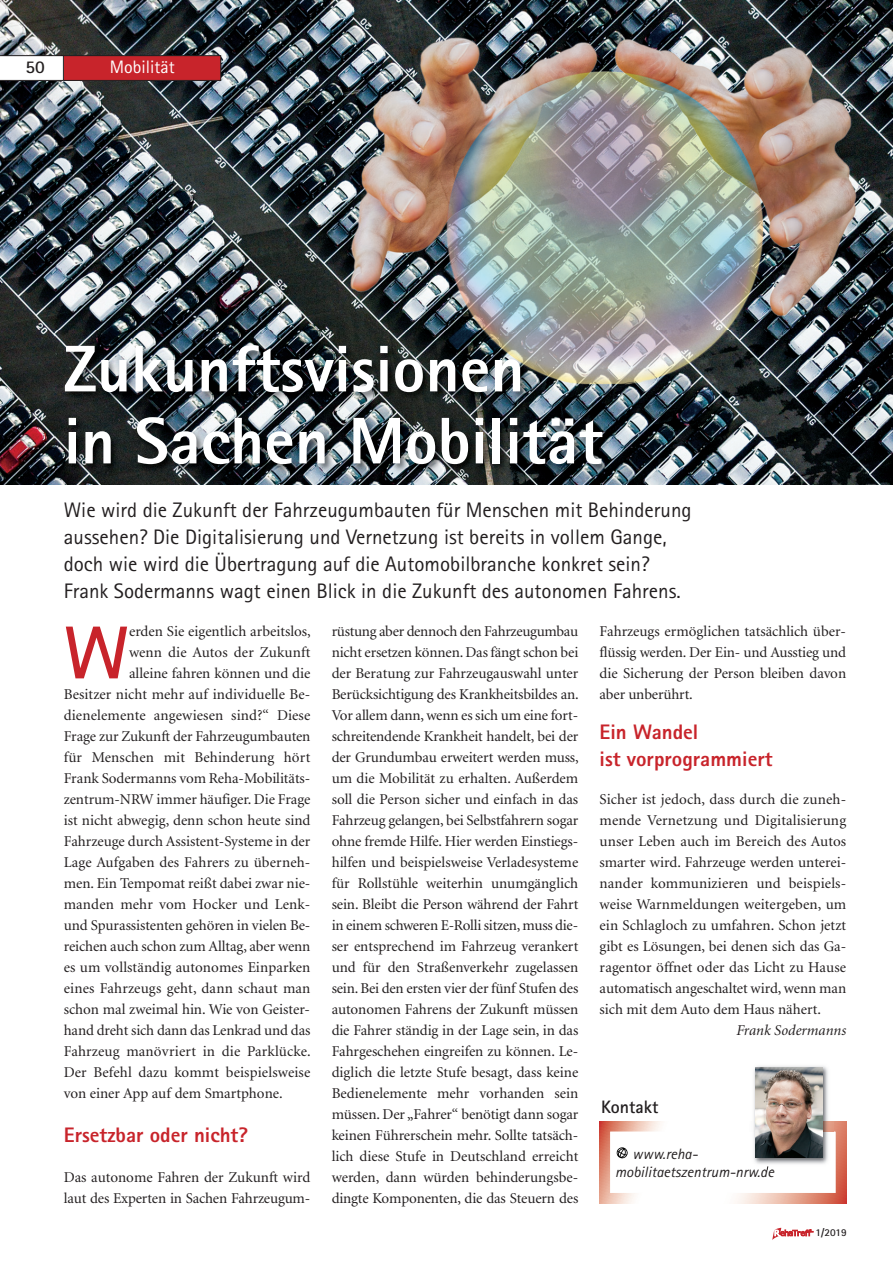
<style>
.page{position:relative;width:893px;height:1263px;background:#fff}
.page>*{position:absolute;margin:0;border:0;box-sizing:border-box;transform-origin:0 0}
.t1{font:700 75px "Rotis Sans Serif";color:#c8242b}
.t2{font:800 66px/72px "Rotis Sans Serif";color:#fff}
.t3{font:21px/27px "Rotis Sans Serif";color:#231f20}
.t4{font:800 21px/27px "Rotis Sans Serif";color:#c8242b}
.t5{font:700 18px "Rotis Sans Serif";color:#231f20}
.t6{font:18px "Rotis Sans Serif";color:#fff}
.t7{font:15px/21px "Adobe Corp ID Minion Rg";color:#231f20;text-align:justify}
.t8{font:italic 15px/18px "Rotis Sans Serif";color:#231f20}
.t9{font:15px "Adobe Corp ID Minion Rg It";color:#231f20}
.t10{font:700 10.5px "Rotis Sans Serif";color:#231f20}
</style>
<div class="page">
<img style="left:0;top:0;width:893px;height:485px">
<img style="left:55px;top:330px;width:813px;height:155px">
<div style="left:62px;top:56px;width:158px;height:24px;background:#c8242b"></div>
<div style="left:61px;top:55px;width:160px;height:26px;border:1px solid #231f20"></div>
<svg style="left:0;top:55px;width:64px;height:26px"></svg>
<svg style="left:772px;top:1228px;width:41px;height:12px"></svg>
<svg style="left:600px;top:1121px;width:246px;height:82px"></svg>
<img style="left:749px;top:1066px;width:84px;height:103px">
<img style="left:755px;top:1067px;width:67px;height:91px">
<p class="t5" style="left:26px;top:60px;width:21px">50</p>
<p class="t6" style="left:110px;top:60px;width:66px">Mobilität</p>
<h2 class="t2" style="left:64px;top:339px;width:540px">Zukunftsvisionen<br>in Sachen Mobilität</h2>
<p class="t3" style="left:64px;top:498px;width:629px">Wie wird die Zukunft der Fahrzeugumbauten für Menschen mit Behinderung aussehen? Die Digitalisierung und Vernetzung ist bereits in vollem Gange, doch wie wird die Übertragung auf die Automobilbranche konkret sein?<br>Frank Sodermanns wagt einen Blick in die Zukunft des autonomen Fahrens.</p>
<h1 class="t1" style="left:64px;top:625px;width:67px">W</h1>
<p class="t7" style="left:129px;top:622px;width:183px">erden Sie eigentlich arbeitslos,</p>
<p class="t7" style="left:332px;top:622px;width:249px">rüstung aber dennoch den Fahrzeugumbau nicht ersetzen können. Das fängt schon bei der Beratung zur Fahrzeugauswahl unter Berücksichtigung des Krankheitsbildes an.<br>Vor allem dann, wenn es sich um eine fort&shy;schreitendende Krankheit handelt, bei der der Grundumbau erweitert werden muss, um die Mobilität zu erhalten. Außerdem soll die Person sicher und einfach in das Fahrzeug gelangen, bei Selbstfahrern sogar ohne fremde Hilfe. Hier werden Einstiegs&shy;hilfen und beispielsweise Verladesysteme für Rollstühle weiterhin unumgänglich sein. Bleibt die Person während der Fahrt in einem schweren E-Rolli sitzen, muss die&shy;ser entsprechend im Fahrzeug verankert und für den Straßenverkehr zugelassen sein. Bei den ersten vier der fünf Stufen des autonomen Fahrens der Zukunft müssen die Fahrer ständig in der Lage sein, in das Fahrgeschehen eingreifen zu können. Le&shy;diglich die letzte Stufe besagt, dass keine Bedienelemente mehr vorhanden sein müssen. Der „Fahrer“ benötigt dann sogar keinen Führerschein mehr. Sollte tatsäch&shy;lich diese Stufe in Deutschland erreicht werden, dann würden behinderungsbe&shy;dingte Komponenten, die das Steuern des</p>
<p class="t7" style="left:600px;top:622px;width:248px">Fahrzeugs ermöglichen tatsächlich über&shy;flüssig werden. Der Ein- und Ausstieg und die Sicherung der Person bleiben davon aber unberührt.</p>
<h3 class="t4" style="left:600px;top:720px;width:174px">Ein Wandel<br>ist vorprogrammiert</h3>
<p class="t7" style="left:600px;top:790px;width:248px">Sicher ist jedoch, dass durch die zuneh&shy;mende Vernetzung und Digitalisierung unser Leben auch im Bereich des Autos smarter wird. Fahrzeuge werden unterei&shy;nander kommunizieren und beispiels&shy;weise Warnmeldungen weitergeben, um ein Schlagloch zu umfahren. Schon jetzt gibt es Lösungen, bei denen sich das Ga&shy;ragentor öffnet oder das Licht zu Hause automatisch angeschaltet wird, wenn man sich mit dem Auto dem Haus nähert.</p>
<p class="t9" style="left:736px;top:1021px;width:111px">Frank Sodermanns</p>
<p class="t7" style="left:129px;top:643px;width:183px">wenn die Autos der Zukunft</p>
<p class="t7" style="left:129px;top:664px;width:183px">alleine fahren können und die</p>
<p class="t7" style="left:64px;top:685px;width:248px">Besitzer nicht mehr auf individuelle Be-</p>
<p class="t7" style="left:64px;top:706px;width:248px">dienelemente angewiesen sind?“ Diese</p>
<p class="t7" style="left:64px;top:727px;width:248px">Frage zur Zukunft der Fahrzeugumbauten</p>
<p class="t7" style="left:64px;top:748px;width:248px">für Menschen mit Behinderung hört</p>
<p class="t7" style="left:64px;top:769px;width:248px">Frank Sodermanns vom Reha-Mobilitäts-</p>
<p class="t7" style="left:64px;top:790px;width:248px">zentrum-NRW immer häufiger. Die Frage</p>
<p class="t7" style="left:64px;top:811px;width:248px">ist nicht abwegig, denn schon heute sind</p>
<p class="t7" style="left:64px;top:832px;width:248px">Fahrzeuge durch Assistent-Systeme in der</p>
<p class="t7" style="left:64px;top:853px;width:248px">Lage Aufgaben des Fahrers zu überneh-</p>
<p class="t7" style="left:64px;top:874px;width:248px">men. Ein Tempomat reißt dabei zwar nie-</p>
<p class="t7" style="left:64px;top:895px;width:248px">manden mehr vom Hocker und Lenk-</p>
<p class="t7" style="left:64px;top:916px;width:248px">und Spurassistenten gehören in vielen Be-</p>
<p class="t7" style="left:64px;top:937px;width:248px">reichen auch schon zum Alltag, aber wenn</p>
<p class="t7" style="left:64px;top:958px;width:248px">es um vollständig autonomes Einparken</p>
<p class="t7" style="left:64px;top:979px;width:248px">eines Fahrzeugs geht, dann schaut man</p>
<p class="t7" style="left:64px;top:1000px;width:248px">schon mal zweimal hin. Wie von Geister-</p>
<p class="t7" style="left:64px;top:1021px;width:248px">hand dreht sich dann das Lenkrad und das</p>
<p class="t7" style="left:64px;top:1042px;width:249px">Fahrzeug manövriert in die Parklücke.</p>
<p class="t7" style="left:64px;top:1063px;width:248px">Der Befehl dazu kommt beispielsweise</p>
<p class="t7" style="left:64px;top:1084px;width:221px">von einer App auf dem Smartphone.</p>
<h3 class="t4" style="left:64px;top:1124px;width:186px">Ersetzbar oder nicht?</h3>
<p class="t7" style="left:64px;top:1168px;width:248px">Das autonome Fahren der Zukunft wird laut des Experten in Sachen Fahrzeugum-</p>
<p class="t5" style="left:601px;top:1100px;width:59px">Kontakt</p>
<p class="t8" style="left:615px;top:1146px;width:161px;text-indent:18px">www.reha&shy;mobilitaetszentrum-nrw.de</p>
<p class="t10" style="left:816px;top:1228px;width:33px">1/2019</p>
</div>
